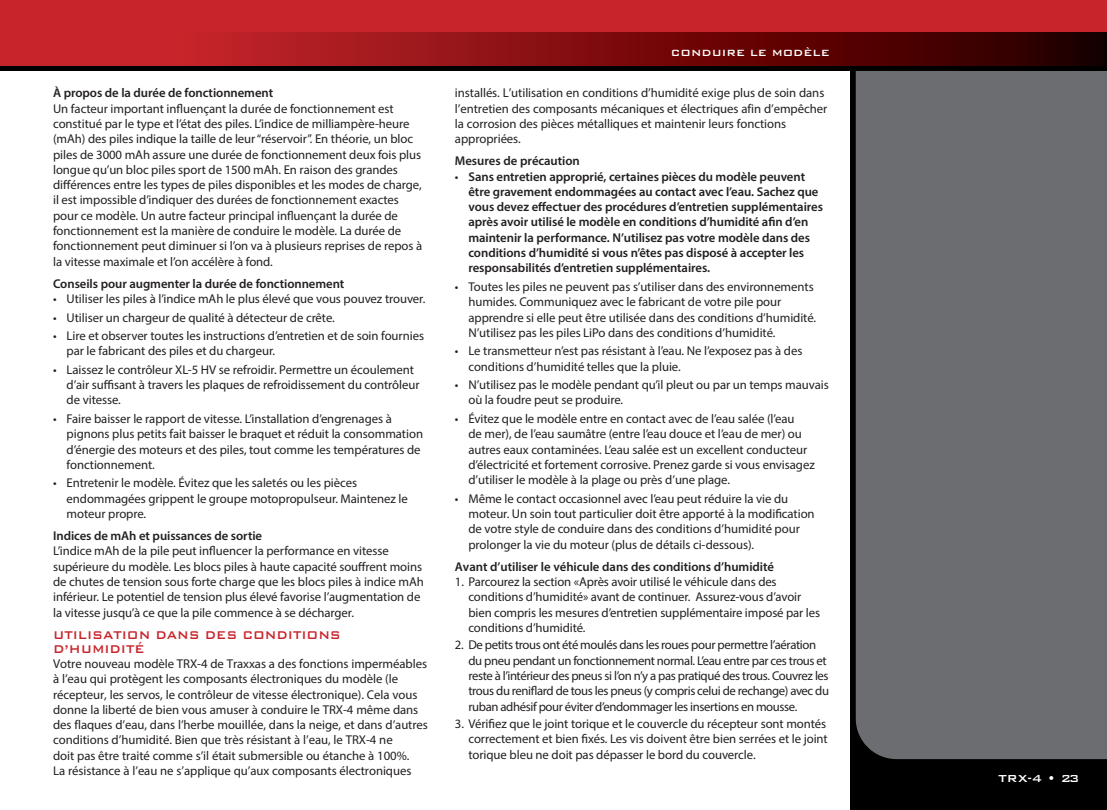
<style>
.page{position:relative;width:1107px;height:810px;background:#fff}
.page>*{position:absolute;margin:0;border:0;box-sizing:border-box;transform-origin:0 0}
.t1{font:500 15px/13.5px "Bank Gothic BT";letter-spacing:-.005em;color:#c8242b;scale:.9 1}
.t2{font:500 13.5px "Bank Gothic BT";color:#fff}
.t3{font:12.75px/15.3px "Myriad Pro";letter-spacing:-.005em;color:#231f20}
.t4{font:600 12.75px/15.3px "Myriad Pro";letter-spacing:-.005em;color:#231f20}
.t5{font:12.75px/15.3px "Myriad Pro";letter-spacing:-.03em;color:#231f20}
.t6{font:500 12px "Bank Gothic BT";color:#fff}
.s1{font-weight:400}
</style>
<div class="page">
<div style="left:850px;top:13px;width:257px;height:797px;background:#000"></div>
<div style="left:856px;top:71px;width:251px;height:688px;background:#6c6d70"></div>
<div style="left:0;top:0;width:1107px;height:70px;background:#000"></div>
<div style="left:0;top:0;width:1107px;height:51px;background:#c8242b"></div>
<svg style="left:0;top:32px;width:1107px;height:34px;background:#831013"></svg>
<p class="t4" style="left:53px;top:85px;width:222px">À propos de la durée de fonctionnement</p>
<p class="t3" style="left:53px;top:100px;width:371px">Un facteur important influençant la durée de fonctionnement est constitué par le type et l’état des piles. L’indice de milliampère-heure (mAh) des piles indique la taille de leur “réservoir”. En théorie, un bloc piles de 3000 mAh assure une durée de fonctionnement deux fois plus longue qu’un bloc piles sport de 1500 mAh. En raison des grandes différences entre les types de piles disponibles et les modes de charge, il est impossible d’indiquer des durées de fonctionnement exactes pour ce modèle. Un autre facteur principal influençant la durée de fonctionnement est la manière de conduire le modèle. La durée de fonctionnement peut diminuer si l’on va à plusieurs reprises de repos à la vitesse maximale et l’on accélère à fond.</p>
<p class="t4" style="left:53px;top:275px;width:293px">Conseils pour augmenter la durée de fonctionnement</p>
<p class="t3" style="left:53px;top:291px;width:374px">• Utiliser les piles à l’indice mAh le plus élevé que vous pouvez trouver.</p>
<p class="t3" style="left:53px;top:309px;width:283px">• Utiliser un chargeur de qualité à détecteur de crête.</p>
<p class="t3" style="left:67px;top:328px;width:359px;text-indent:-14px">• Lire et observer toutes les instructions d’entretien et de soin fournies par le fabricant des piles et du chargeur.</p>
<p class="t3" style="left:67px;top:362px;width:354px;text-indent:-14px">• Laissez le contrôleur XL-5 HV se refroidir. Permettre un écoulement d’air suffisant à travers les plaques de refroidissement du contrôleur de vitesse.</p>
<p class="t3" style="left:67px;top:411px;width:358px;text-indent:-14px">• Faire baisser le rapport de vitesse. L’installation d’engrenages à pignons plus petits fait baisser le braquet et réduit la consommation d’énergie des moteurs et des piles, tout comme les températures de fonctionnement.</p>
<p class="t3" style="left:67px;top:475px;width:343px;text-indent:-14px">• Entretenir le modèle. Évitez que les saletés ou les pièces endommagées grippent le groupe motopropulseur. Maintenez le moteur propre.</p>
<p class="t4" style="left:53px;top:528px;width:211px">Indices de mAh et puissances de sortie</p>
<p class="t3" style="left:53px;top:543px;width:372px">L’indice mAh de la pile peut influencer la performance en vitesse supérieure du modèle. Les blocs piles à haute capacité souffrent moins de chutes de tension sous forte charge que les blocs piles à indice mAh inférieur. Le potentiel de tension plus élevé favorise l’augmentation de la vitesse jusqu’à ce que la pile commence à se décharger.</p>
<p class="t1" style="left:53px;top:628px;width:321px">UTILISATION DANS DES CONDITIONS<br>D’HUMIDITÉ</p>
<p class="t3" style="left:53px;top:656px;width:376px">Votre nouveau modèle TRX-4 de Traxxas a des fonctions imperméables à l’eau qui protègent les composants électroniques du modèle (le récepteur, les servos, le contrôleur de vitesse électronique). Cela vous donne la liberté de bien vous amuser à conduire le TRX-4 même dans des flaques d’eau, dans l’herbe mouillée, dans la neige, et dans d’autres conditions d’humidité. Bien que très résistant à l’eau, le TRX-4 ne<br>doit pas être traité comme s’il était submersible ou étanche à 100%.<br>La résistance à l’eau ne s’applique qu’aux composants électroniques</p>
<p class="t6" style="left:671px;top:47px;width:160px">CONDUIRE LE MODÈLE</p>
<p class="t3" style="left:455px;top:85px;width:374px">installés. L’utilisation en conditions d’humidité exige plus de soin dans l’entretien des composants mécaniques et électriques afin d’empêcher la corrosion des pièces métalliques et maintenir leurs fonctions appropriées.</p>
<p class="t4" style="left:455px;top:153px;width:126px">Mesures de précaution</p>
<p class="t4" style="left:468px;top:168px;width:356px;text-indent:-14px"><span class="s1">•</span> Sans entretien approprié, certaines pièces du modèle peuvent être gravement endommagées au contact avec l’eau. Sachez que vous devez effectuer des procédures d’entretien supplémentaires après avoir utilisé le modèle en conditions d’humidité afin d’en maintenir la performance. N’utilisez pas votre modèle dans des conditions d’humidité si vous n’êtes pas disposé à accepter les responsabilités d’entretien supplémentaires.</p>
<p class="t3" style="left:468px;top:279px;width:349px;text-indent:-14px">• Toutes les piles ne peuvent pas s’utiliser dans des environnements humides. Communiquez avec le fabricant de votre pile pour apprendre si elle peut être utilisée dans des conditions d’humidité.<br>N’utilisez pas les piles LiPo dans des conditions d’humidité.</p>
<p class="t3" style="left:468px;top:343px;width:335px;text-indent:-14px">• Le transmetteur n’est pas résistant à l’eau. Ne l’exposez pas à des conditions d’humidité telles que la pluie.</p>
<p class="t3" style="left:468px;top:377px;width:362px;text-indent:-14px">• N’utilisez pas le modèle pendant qu’il pleut ou par un temps mauvais où la foudre peut se produire.</p>
<p class="t3" style="left:468px;top:411px;width:348px;text-indent:-14px">• Évitez que le modèle entre en contact avec de l’eau salée (l’eau<br>de mer), de l’eau saumâtre (entre l’eau douce et l’eau de mer) ou autres eaux contaminées. L’eau salée est un excellent conducteur d’électricité et fortement corrosive. Prenez garde si vous envisagez d’utiliser le modèle à la plage ou près d’une plage.</p>
<p class="t3" style="left:468px;top:491px;width:348px;text-indent:-14px">• Même le contact occasionnel avec l’eau peut réduire la vie du moteur. Un soin tout particulier doit être apporté à la modification de votre style de conduire dans des conditions d’humidité pour prolonger la vie du moteur (plus de détails ci-dessous).</p>
<p class="t4" style="left:455px;top:558px;width:321px">Avant d’utiliser le véhicule dans des conditions d’humidité</p>
<p class="t3" style="left:468px;top:574px;width:353px;text-indent:-14px">1. Parcourez la section «Après avoir utilisé le véhicule dans des conditions d’humidité» avant de continuer. Assurez-vous d’avoir bien compris les mesures d’entretien supplémentaire imposé par les conditions d’humidité.</p>
<p class="t5" style="left:468px;top:637px;width:362px;text-indent:-14px">2. De petits trous ont été moulés dans les roues pour permettre l’aération du pneu pendant un fonctionnement normal. L’eau entre par ces trous et reste à l’intérieur des pneus si l’on n’y a pas pratiqué des trous. Couvrez les trous du reniflard de tous les pneus (y compris celui de rechange) avec du ruban adhésif pour éviter d’endommager les insertions en mousse.</p>
<p class="t3" style="left:468px;top:716px;width:361px;text-align:justify;text-indent:-14px">3. Vérifiez que le joint torique et le couvercle du récepteur sont montés correctement et bien fixés. Les vis doivent être bien serrées et le joint torique bleu ne doit pas dépasser le bord du couvercle.</p>
<p class="t2" style="left:998px;top:771px;width:83px">TRX-4 • 23</p>
</div>
